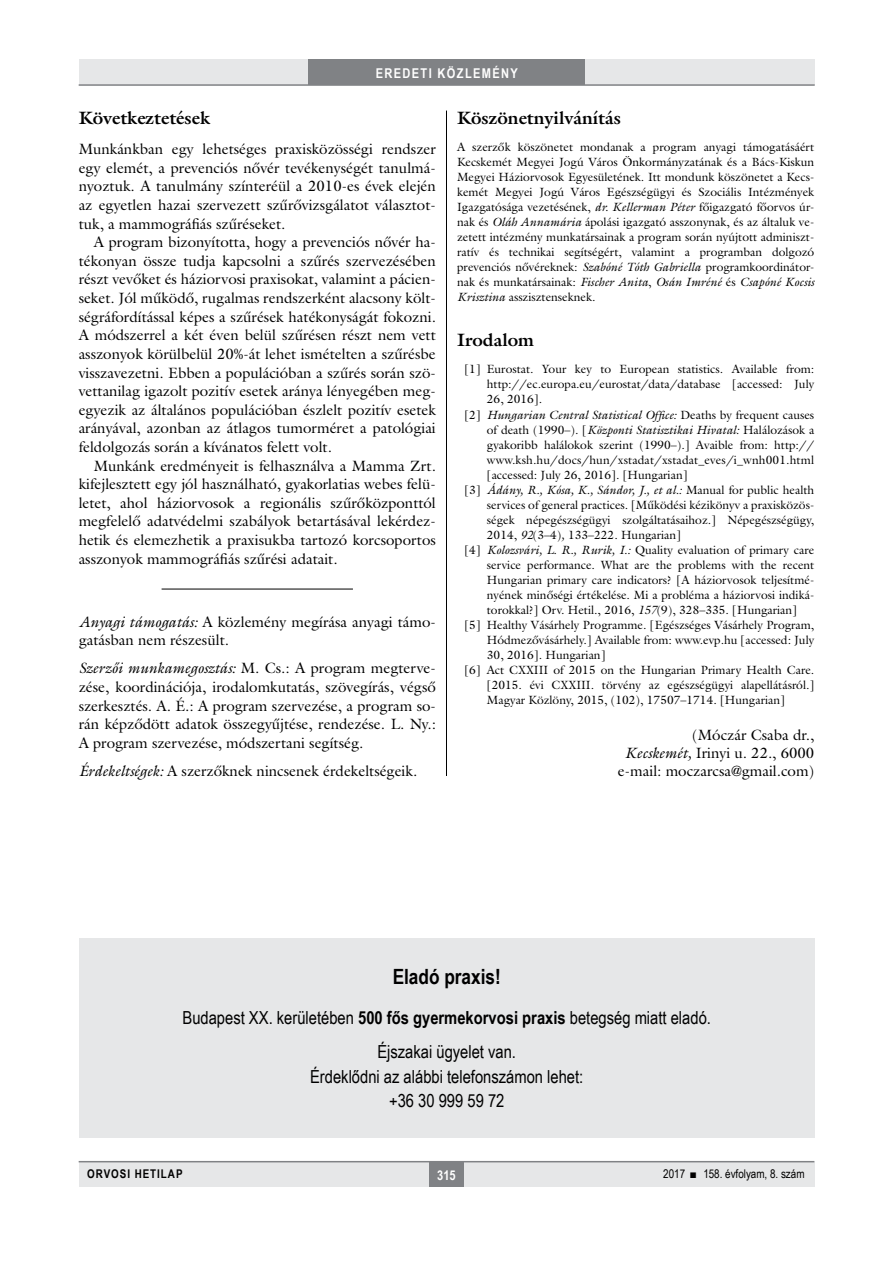
<style>
.page{position:relative;width:893px;height:1263px;background:#fff}
.page>*{position:absolute;margin:0;border:0;box-sizing:border-box;transform-origin:0 0}
.Rendezvenyek{font:700 21px "Arial Narrow";color:#000}
.roviditesek_cim{font:18px "Arial Narrow";color:#000}
.alcimbold{font:700 18px "Galliard Reg";color:#000}
.Body_Text{font:15px/18.6px "Galliard Reg";color:#000;text-align:justify}
.Body_tompa{font:15px/18.6px "Galliard Reg";color:#000;text-align:justify}
.irodalom_szerzo{font:15px "Galliard Reg";color:#000}
.t1{font:700 13.5px "Arial Narrow";letter-spacing:.1em;color:#fff}
.tompa_8_10{font:12px/15px "Galliard Reg";color:#000;text-align:justify}
.t2{font:12px "Arial Narrow";color:#000}
.t3{font:700 12px "Arial Narrow";letter-spacing:.08em;color:#000}
.s1{font-style:italic}
.s2{font-weight:700}
</style>
<div class="page">
<div style="left:79px;top:1161px;width:735px;height:25px;background:#e6e7e8"></div>
<div style="left:429px;top:1161px;width:34px;height:25px;background:#808285"></div>
<hr style="left:79px;top:1161px;width:735px;height:1px;background:#808285">
<div style="left:79px;top:60px;width:735px;height:25px;background:#e6e7e8"></div>
<div style="left:308px;top:60px;width:277px;height:25px;background:#808285"></div>
<hr style="left:79px;top:84px;width:736px;height:2px;background:#808285">
<hr style="left:446px;top:111px;width:1px;height:1026px;background:#000">
<div style="left:79px;top:776px;width:735px;height:361px;background:#fff"></div>
<hr style="left:162px;top:589px;width:191px;height:1px;background:#000">
<div style="left:79px;top:938px;width:736px;height:199px;background:#e6e7e8"></div>
<p class="t1" style="left:376px;top:63px;width:144px">EREDETI KÖZLEMÉNY</p>
<p class="alcimbold" style="left:79px;top:106px;width:133px">Következtetések</p>
<p class="Body_tompa" style="left:79px;top:140px;width:359px">Munkánkban egy lehetséges praxisközösségi rendszer egy elemét, a prevenciós nővér tevékenységét tanulmá&shy;nyoztuk. A tanulmány színteréül a 2010-es évek elején az egyetlen hazai szervezett szűrővizsgálatot választot&shy;tuk, a mammográfiás szűréseket.</p>
<p class="Body_Text" style="left:79px;top:233px;width:359px;text-indent:15px">A program bizonyította, hogy a prevenciós nővér ha&shy;tékonyan össze tudja kapcsolni a szűrés szervezésében részt vevőket és háziorvosi praxisokat, valamint a pácien&shy;seket. Jól működő, rugalmas rendszerként alacsony költ&shy;ségráfordítással képes a szűrések hatékonyságát fokozni.<br>A módszerrel a két éven belül szűrésen részt nem vett asszonyok körülbelül 20%-át lehet ismételten a szűrésbe visszavezetni. Ebben a populációban a szűrés során szö&shy;vettanilag igazolt pozitív esetek aránya lényegében meg&shy;egyezik az általános populációban észlelt pozitív esetek arányával, azonban az átlagos tumorméret a patológiai feldolgozás során a kívánatos felett volt.</p>
<p class="Body_Text" style="left:79px;top:456px;width:359px;text-indent:15px">Munkánk eredményeit is felhasználva a Mamma Zrt. kifejlesztett egy jól használható, gyakorlatias webes felü&shy;letet, ahol háziorvosok a regionális szűrőközponttól megfelelő adatvédelmi szabályok betartásával lekérdez&shy;hetik és elemezhetik a praxisukba tartozó korcsoportos asszonyok mammográfiás szűrési adatait.</p>
<p class="Body_tompa" style="left:79px;top:612px;width:359px"><span class="s1">Anyagi támogatás:</span> A közlemény megírása anyagi támo&shy;gatásban nem részesült.</p>
<p class="Body_tompa" style="left:79px;top:659px;width:359px"><span class="s1">Szerzői munkamegosztás:</span> M. Cs.: A program megterve&shy;zése, koordinációja, irodalomkutatás, szövegírás, végső szerkesztés. A. É.: A program szervezése, a program so&shy;rán képződött adatok összegyűjtése, rendezése. L. Ny.:<br>A program szervezése, módszertani segítség.</p>
<p class="Body_tompa" style="left:79px;top:761px;width:340px"><span class="s1">Érdekeltségek:</span> A szerzőknek nincsenek érdekeltségeik.</p>
<p class="alcimbold" style="left:457px;top:106px;width:165px">Köszönetnyilvánítás</p>
<p class="tompa_8_10" style="left:457px;top:139px;width:359px">A szerzők köszönetet mondanak a program anyagi támogatásáért Kecskemét Megyei Jogú Város Önkormányzatának és a Bács-Kiskun Megyei Háziorvosok Egyesületének. Itt mondunk köszönetet a Kecs&shy;kemét Megyei Jogú Város Egészségügyi és Szociális Intézmények Igazgatósága vezetésének, <span class="s1">dr. Kellerman Péter</span> főigazgató főorvos úr&shy;nak és <span class="s1">Oláh Annamária</span> ápolási igazgató asszonynak, és az általuk ve&shy;zetett intézmény munkatársainak a program során nyújtott adminiszt&shy;ratív és technikai segítségért, valamint a programban dolgozó prevenciós nővéreknek: <span class="s1">Szabóné Tóth Gabriella</span> programkoordinátor&shy;nak és munkatársainak: <span class="s1">Fischer Anita</span>, <span class="s1">Osán Imréné</span> és <span class="s1">Csapóné Kocsis Krisztina</span> asszisztenseknek.</p>
<p class="alcimbold" style="left:457px;top:329px;width:78px">Irodalom</p>
<p class="tompa_8_10" style="left:487px;top:362px;width:329px;text-indent:-23px">[1] Eurostat. Your key to European statistics. Available from: http://ec.europa.eu/eurostat/data/database [accessed: July 26, 2016].</p>
<p class="tompa_8_10" style="left:487px;top:407px;width:329px;text-indent:-23px">[2] <span class="s1">Hungarian Central Statistical Office:</span> Deaths by frequent causes of death (1990–). [<span class="s1">Központi Statisztikai Hivatal:</span> Halálozások a gyakoribb halálokok szerint (1990–).] Avaible from: http:// www.ksh.hu/docs/hun/xstadat/xstadat_eves/i_wnh001.html [accessed: July 26, 2016]. [Hungarian]</p>
<p class="tompa_8_10" style="left:487px;top:482px;width:329px;text-indent:-23px">[3] <span class="s1">Ádány, R., Kósa, K., Sándor, J., et al.:</span> Manual for public health services of general practices. [Működési kézikönyv a praxisközös&shy;ségek népegészségügyi szolgáltatásaihoz.] Népegészségügy, 2014, <span class="s1">92</span>(3–4)<span class="s1">,</span> 133–222. Hungarian]</p>
<p class="tompa_8_10" style="left:487px;top:542px;width:329px;text-indent:-23px">[4] <span class="s1">Kolozsvári, L. R., Rurik, I.:</span> Quality evaluation of primary care service performance. What are the problems with the recent Hungarian primary care indicators? [A háziorvosok teljesítmé&shy;nyének minőségi értékelése. Mi a probléma a háziorvosi indiká&shy;torokkal?] Orv. Hetil., 2016, <span class="s1">157</span>(9), 328–335. [Hungarian]</p>
<p class="tompa_8_10" style="left:487px;top:617px;width:329px;text-indent:-23px">[5] Healthy Vásárhely Programme. [Egészséges Vásárhely Program, Hódmezővásárhely.] Available from: www.evp.hu [accessed: July 30, 2016]. Hungarian]</p>
<p class="tompa_8_10" style="left:487px;top:662px;width:329px;text-indent:-23px">[6] Act CXXIII of 2015 on the Hungarian Primary Health Care. [2015. évi CXXIII. törvény az egészségügyi alapellátásról.] Magyar Közlöny, 2015, (102), 17507–1714. [Hungarian]</p>
<p class="irodalom_szerzo" style="left:692px;top:725px;width:124px">(Móczár Csaba dr.,</p>
<p class="irodalom_szerzo" style="left:625px;top:743px;width:191px"><span class="s1">Kecskemét,</span> Irinyi u. 22., 6000</p>
<p class="irodalom_szerzo" style="left:618px;top:761px;width:198px">e-mail: moczarcsa@gmail.com)</p>
<p class="Rendezvenyek" style="left:393px;top:961px;width:110px">Eladó praxis!</p>
<p class="roviditesek_cim" style="left:182px;top:1004px;width:530px">Budapest XX. kerületében <span class="s2">500 fős gyermekorvosi praxis</span> betegség miatt eladó.</p>
<p class="roviditesek_cim" style="left:377px;top:1038px;width:140px">Éjszakai ügyelet van.</p>
<p class="roviditesek_cim" style="left:310px;top:1063px;width:275px">Érdeklődni az alábbi telefonszámon lehet:</p>
<p class="roviditesek_cim" style="left:389px;top:1087px;width:117px">+36 30 999 59 72</p>
<p class="t3" style="left:87px;top:1165px;width:97px">ORVOSI HETILAP</p>
<p class="t1" style="left:437px;top:1165px;width:20px">315</p>
<p class="t2" style="left:663px;top:1165px;width:143px">2017 ■ 158. évfolyam, 8. szám</p>
</div>
